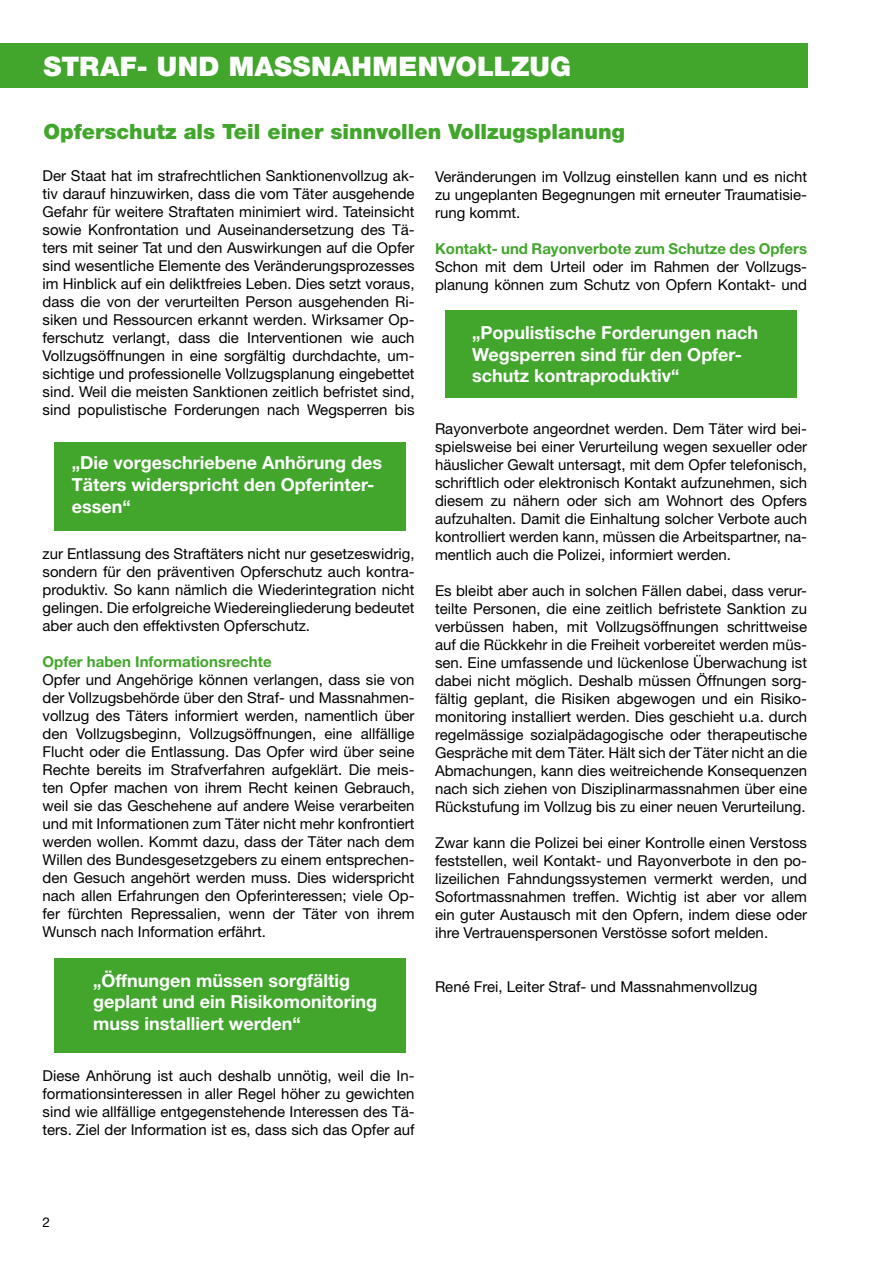
<style>
.page{position:relative;width:893px;height:1263px;background:#fff}
.page>*{position:absolute;margin:0;border:0;box-sizing:border-box;transform-origin:0 0}
.t1{font:900 27px "Helvetica Neue LT";color:#fff}
.t2{font:900 21px "Helvetica Neue LT";color:#41a62b}
.t3{font:700 18px/21.6px "Helvetica Neue LT";color:#fff}
.t4{font:15px/18px "Helvetica Neue LT";color:#000;text-align:justify}
.t5{font:700 15px "Helvetica Neue LT";color:#41a62b}
.t6{font:13.5px "Helvetica Neue LT";color:#000}
</style>
<div class="page">
<div style="left:0;top:43px;width:808px;height:45px;background:#41a62b"></div>
<div style="left:446px;top:310px;width:350px;height:88px;background:#41a62b"></div>
<div style="left:54px;top:442px;width:351px;height:88px;background:#41a62b"></div>
<div style="left:54px;top:958px;width:351px;height:95px;background:#41a62b"></div>
<h1 class="t1" style="left:43px;top:51px;width:20px">STRAF</h1>
<h1 class="t1" style="left:137px;top:51px;width:113px">- UND MASS</h1>
<h1 class="t1" style="left:311px;top:51px;width:43px">NAHME</h1>
<h1 class="t1" style="left:418px;top:51px;width:41px">NVOLLZUG</h1>
<h2 class="t2" style="left:43px;top:119px;width:583px">Opferschutz als Teil einer sinnvollen Vollzugsplanung</h2>
<p class="t4" style="left:43px;top:167px;width:374px">Der Staat hat im strafrechtlichen Sanktionenvollzug ak&shy;tiv darauf hinzuwirken, dass die vom Täter ausgehende Gefahr für weitere Straftaten minimiert wird. Tateinsicht sowie Konfrontation und Auseinandersetzung des Tä&shy;ters mit seiner Tat und den Auswirkungen auf die Opfer sind wesentliche Elemente des Veränderungsprozesses im Hinblick auf ein deliktfreies Leben. Dies setzt voraus, dass die von der verurteilten Person ausgehenden Ri&shy;siken und Ressourcen erkannt werden. Wirksamer Op&shy;ferschutz verlangt, dass die Interventionen wie auch Vollzugsöffnungen in eine sorgfältig durchdachte, um&shy;sichtige und professionelle Vollzugsplanung eingebettet sind. Weil die meisten Sanktionen zeitlich befristet sind, sind populistische Forderungen nach Wegsperren bis</p>
<p class="t4" style="left:435px;top:167px;width:374px">Veränderungen im Vollzug einstellen kann und es nicht zu ungeplanten Begegnungen mit erneuter Traumatisie&shy;rung kommt.</p>
<p class="t5" style="left:435px;top:239px;width:374px">Kontakt- und Rayonverbote zum Schutze des Opfers</p>
<p class="t4" style="left:435px;top:257px;width:374px">Schon mit dem Urteil oder im Rahmen der Vollzugs&shy;planung können zum Schutz von Opfern Kontakt- und</p>
<p class="t3" style="left:472px;top:321px;width:288px">„Populistische Forderungen nach<br>Wegsperren sind für den Opfer&shy;schutz kontraproduktiv“</p>
<p class="t3" style="left:72px;top:452px;width:312px">„Die vorgeschriebene Anhörung des<br>Täters widerspricht den Opferinter&shy;essen“</p>
<p class="t4" style="left:43px;top:545px;width:374px">zur Entlassung des Straftäters nicht nur gesetzeswidrig, sondern für den präventiven Opferschutz auch kontra&shy;produktiv. So kann nämlich die Wiederintegration nicht gelingen. Die erfolgreiche Wiedereingliederung bedeutet aber auch den effektivsten Opferschutz.</p>
<p class="t5" style="left:43px;top:653px;width:231px">Opfer haben Informationsrechte</p>
<p class="t4" style="left:43px;top:671px;width:374px">Opfer und Angehörige können verlangen, dass sie von der Vollzugsbehörde über den Straf- und Massnahmen&shy;vollzug des Täters informiert werden, namentlich über den Vollzugsbeginn, Vollzugsöffnungen, eine allfällige Flucht oder die Entlassung. Das Opfer wird über seine Rechte bereits im Strafverfahren aufgeklärt. Die meis&shy;ten Opfer machen von ihrem Recht keinen Gebrauch, weil sie das Geschehene auf andere Weise verarbeiten und mit Informationen zum Täter nicht mehr konfrontiert werden wollen. Kommt dazu, dass der Täter nach dem Willen des Bundesgesetzgebers zu einem entsprechen&shy;den Gesuch angehört werden muss. Dies widerspricht nach allen Erfahrungen den Opferinteressen; viele Op&shy;fer fürchten Repressalien, wenn der Täter von ihrem Wunsch nach Information erfährt.</p>
<p class="t3" style="left:93px;top:969px;width:285px">„Öffnungen müssen sorgfältig geplant und ein Risikomonitoring muss installiert werden“</p>
<p class="t4" style="left:43px;top:1067px;width:374px">Diese Anhörung ist auch deshalb unnötig, weil die In&shy;formationsinteressen in aller Regel höher zu gewichten sind wie allfällige entgegenstehende Interessen des Tä&shy;ters. Ziel der Information ist es, dass sich das Opfer auf</p>
<p class="t4" style="left:435px;top:419px;width:374px">Rayonverbote angeordnet werden. Dem Täter wird bei&shy;spielsweise bei einer Verurteilung wegen sexueller oder häuslicher Gewalt untersagt, mit dem Opfer telefonisch, schriftlich oder elektronisch Kontakt aufzunehmen, sich diesem zu nähern oder sich am Wohnort des Opfers aufzuhalten. Damit die Einhaltung solcher Verbote auch kontrolliert werden kann, müssen die Arbeitspartner, na&shy;mentlich auch die Polizei, informiert werden.</p>
<p class="t4" style="left:435px;top:581px;width:374px">Es bleibt aber auch in solchen Fällen dabei, dass verur&shy;teilte Personen, die eine zeitlich befristete Sanktion zu verbüssen haben, mit Vollzugsöffnungen schrittweise auf die Rückkehr in die Freiheit vorbereitet werden müs&shy;sen. Eine umfassende und lückenlose Überwachung ist dabei nicht möglich. Deshalb müssen Öffnungen sorg&shy;fältig geplant, die Risiken abgewogen und ein Risiko&shy;monitoring installiert werden. Dies geschieht u.a. durch regelmässige sozialpädagogische oder therapeutische Gespräche mit dem Täter. Hält sich der Täter nicht an die Abmachungen, kann dies weitreichende Konsequenzen nach sich ziehen von Disziplinarmassnahmen über eine Rückstufung im Vollzug bis zu einer neuen Verurteilung.</p>
<p class="t4" style="left:435px;top:833px;width:374px">Zwar kann die Polizei bei einer Kontrolle einen Verstoss feststellen, weil Kontakt- und Rayonverbote in den po&shy;lizeilichen Fahndungssystemen vermerkt werden, und Sofortmassnahmen treffen. Wichtig ist aber vor allem ein guter Austausch mit den Opfern, indem diese oder ihre Vertrauenspersonen Verstösse sofort melden.</p>
<p class="t4" style="left:435px;top:977px;width:324px">René Frei, Leiter Straf- und Massnahmenvollzug</p>
<p class="t6" style="left:43px;top:1214px;width:9px">2</p>
</div>
